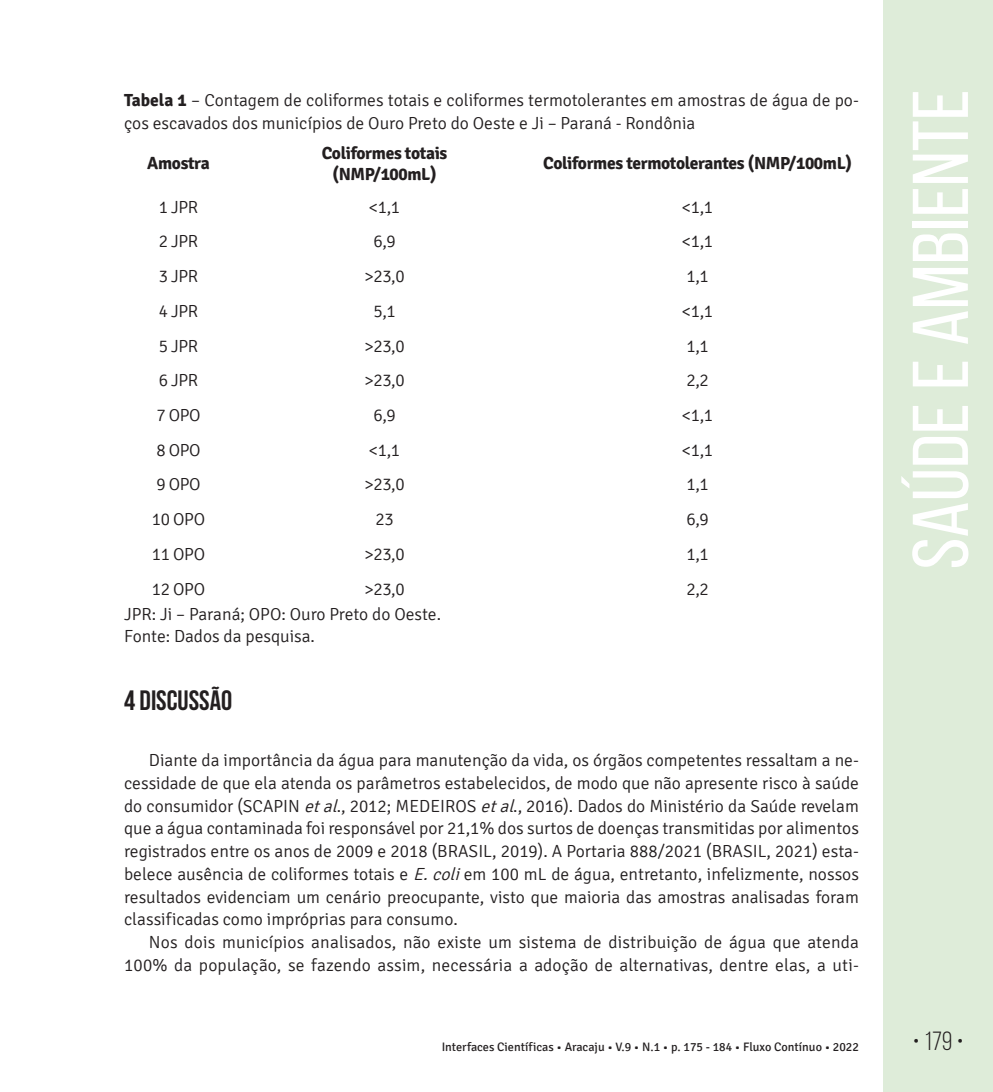
<style>
.page{position:relative;width:993px;height:1092px;background:#fff}
.page>*{position:absolute;margin:0;border:0;box-sizing:border-box;transform-origin:0 0}
.t1{font:78.75px "Bebas Neue";color:#fff;scale:1.09 1}
.t2{font:700 28px "Bebas Neue";color:#231f20}
.t3{font:26.25px "Bebas Neue";color:#231f20}
.t4{font:300 17.5px/22.8px "Signika";color:#231f20}
.t5{font:700 17.5px/21px "Signika";letter-spacing:-.02em;color:#231f20;text-align:center}
.t6{font:12.25px "Signika";color:#231f20}
.s1{font-weight:700}
.s2{font-style:italic}
</style>
<div class="page">
<div style="left:883px;top:0;width:109px;height:1091px;background:#deecd9"></div>
<p class="t4" style="left:124px;top:89px;width:736px"><span class="s1">Tabela 1</span> – Contagem de coliformes totais e coliformes termotolerantes em amostras de água de po&shy;ços escavados dos municípios de Ouro Preto do Oeste e Ji – Paraná - Rondônia</p>
<p class="t5" style="left:147px;top:153px;width:64px">Amostra</p>
<p class="t5" style="left:321px;top:143px;width:127px">Coliformes totais (NMP/100mL)</p>
<p class="t5" style="left:543px;top:153px;width:310px">Coliformes termotolerantes (NMP/100mL)</p>
<p class="t4" style="left:159px;top:196px;width:41px">1 JPR</p>
<p class="t4" style="left:369px;top:196px;width:33px">&lt;1,1</p>
<p class="t4" style="left:681px;top:196px;width:33px">&lt;1,1</p>
<p class="t4" style="left:159px;top:230px;width:41px">2 JPR</p>
<p class="t4" style="left:373px;top:230px;width:24px">6,9</p>
<p class="t4" style="left:681px;top:230px;width:33px">&lt;1,1</p>
<p class="t4" style="left:159px;top:265px;width:41px">3 JPR</p>
<p class="t4" style="left:364px;top:265px;width:42px">&gt;23,0</p>
<p class="t4" style="left:686px;top:265px;width:24px">1,1</p>
<p class="t4" style="left:159px;top:300px;width:41px">4 JPR</p>
<p class="t4" style="left:373px;top:300px;width:24px">5,1</p>
<p class="t4" style="left:681px;top:300px;width:33px">&lt;1,1</p>
<p class="t4" style="left:159px;top:334px;width:41px">5 JPR</p>
<p class="t4" style="left:364px;top:334px;width:42px">&gt;23,0</p>
<p class="t4" style="left:686px;top:334px;width:24px">1,1</p>
<p class="t4" style="left:159px;top:369px;width:41px">6 JPR</p>
<p class="t4" style="left:364px;top:369px;width:42px">&gt;23,0</p>
<p class="t4" style="left:686px;top:369px;width:24px">2,2</p>
<p class="t4" style="left:156px;top:404px;width:46px">7 OPO</p>
<p class="t4" style="left:373px;top:404px;width:24px">6,9</p>
<p class="t4" style="left:681px;top:404px;width:33px">&lt;1,1</p>
<p class="t4" style="left:156px;top:439px;width:46px">8 OPO</p>
<p class="t4" style="left:369px;top:439px;width:33px">&lt;1,1</p>
<p class="t4" style="left:681px;top:439px;width:33px">&lt;1,1</p>
<p class="t4" style="left:156px;top:473px;width:46px">9 OPO</p>
<p class="t4" style="left:364px;top:473px;width:42px">&gt;23,0</p>
<p class="t4" style="left:686px;top:473px;width:24px">1,1</p>
<p class="t4" style="left:152px;top:508px;width:55px">10 OPO</p>
<p class="t4" style="left:375px;top:508px;width:20px">23</p>
<p class="t4" style="left:686px;top:508px;width:24px">6,9</p>
<p class="t4" style="left:152px;top:543px;width:55px">11 OPO</p>
<p class="t4" style="left:364px;top:543px;width:42px">&gt;23,0</p>
<p class="t4" style="left:686px;top:543px;width:24px">1,1</p>
<p class="t4" style="left:152px;top:577px;width:55px">12 OPO</p>
<p class="t4" style="left:364px;top:577px;width:42px">&gt;23,0</p>
<p class="t4" style="left:686px;top:577px;width:24px">2,2</p>
<p class="t4" style="left:124px;top:602px;width:318px">JPR: Ji – Paraná; OPO: Ouro Preto do Oeste.<br>Fonte: Dados da pesquisa.</p>
<h2 class="t2" style="left:124px;top:684px;width:110px">4 DISCUSSÃO</h2>
<p class="t4" style="left:124px;top:749px;width:736px;text-align:justify;text-indent:25px">Diante da importância da água para manutenção da vida, os órgãos competentes ressaltam a ne&shy;cessidade de que ela atenda os parâmetros estabelecidos, de modo que não apresente risco à saúde do consumidor (SCAPIN <span class="s2">etal</span>., 2012; MEDEIROS <span class="s2">etal</span>., 2016). Dados do Ministério da Saúde revelam que a água contaminada foi responsável por 21,1% dos surtos de doenças transmitidas por alimentos registrados entre os anos de 2009 e 2018 (BRASIL, 2019). A Portaria 888/2021 (BRASIL, 2021) esta&shy;belece ausência de coliformes totais e <span class="s2">E.coli</span>em 100 mL de água, entretanto, infelizmente, nossos resultados evidenciam um cenário preocupante, visto que maioria das amostras analisadas foram classificadas como impróprias para consumo.</p>
<p class="t4" style="left:124px;top:931px;width:736px;text-align:right">Nos dois municípios analisados, não existe um sistema de distribuição de água que atenda<br>100% da população, se fazendo assim, necessária a adoção de alternativas, dentre elas, a uti-</p>
<h1 class="t1" style="left:897px;top:569px;width:442px;rotate:-90deg">Saúde e Ambiente</h1>
<p class="t6" style="left:441px;top:1040px;width:418px">Interfaces Científicas • Aracaju • V.9 • N.1 • p. 175 - 184 • Fluxo Contínuo • 2022</p>
<h3 class="t3" style="left:912px;top:1026px;width:52px">• 179 •</h3>
</div>
